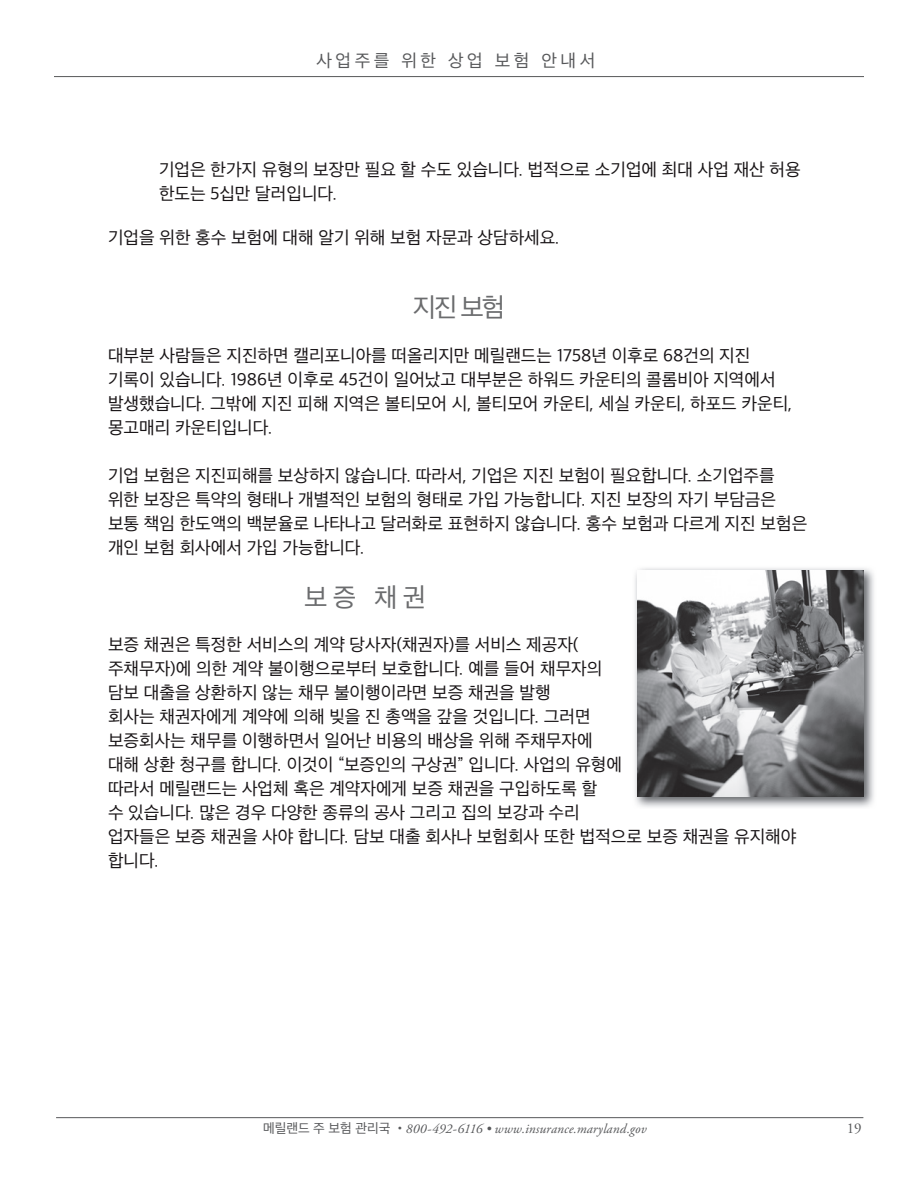
<style>
.page{position:relative;width:918px;height:1188px;background:#fff}
.page>*{position:absolute;margin:0;border:0;box-sizing:border-box;transform-origin:0 0}
.t1{font:27px "Apple SD Gothic Neo";letter-spacing:.06em;color:#6b6c6e}
.t2{font:18px/24px "Apple SD Gothic Neo";color:#181416}
.t3{font:18px "Apple SD Gothic Neo";letter-spacing:.2em;color:#57585a}
.t4{font:15px "Adobe Garamond Pro";color:#57585a}
.t5{font:italic 13.5px "Adobe Garamond Pro";letter-spacing:.01em;color:#57585a}
.s1{font-family:"Apple SD Gothic Neo";font-style:normal}
</style>
<div class="page">
<hr style="left:56px;top:1117px;width:807px;height:1px;background:#57585a">
<hr style="left:54px;top:76px;width:810px;height:1px;background:#57585a">
<img style="left:635px;top:568px;width:239px;height:239px">
<img style="left:638px;top:570px;width:226px;height:227px">
<p class="t3" style="left:316px;top:51px;width:280px">사업주를 위한 상업 보험 안내서</p>
<p class="t2" style="left:159px;top:158px;width:643px">기업은 한가지 유형의 보장만 필요 할 수도 있습니다. 법적으로 소기업에 최대 사업 재산 허용 한도는 5십만 달러입니다.</p>
<p class="t2" style="left:108px;top:226px;width:453px">기업을 위한 홍수 보험에 대해 알기 위해 보험 자문과 상담하세요.</p>
<h1 class="t1" style="left:413px;top:293px;width:94px">지진 보험</h1>
<p class="t2" style="left:108px;top:344px;width:686px">대부분 사람들은 지진하면 캘리포니아를 떠올리지만 메릴랜드는 1758년 이후로 68건의 지진 기록이 있습니다. 1986년 이후로 45건이 일어났고 대부분은 하워드 카운티의 콜롬비아 지역에서 발생했습니다. 그밖에 지진 피해 지역은 볼티모어 시, 볼티모어 카운티, 세실 카운티, 하포드 카운티, 몽고매리 카운티입니다.</p>
<p class="t2" style="left:108px;top:464px;width:701px">기업 보험은 지진피해를 보상하지 않습니다. 따라서, 기업은 지진 보험이 필요합니다. 소기업주를 위한 보장은 특약의 형태나 개별적인 보험의 형태로 가입 가능합니다. 지진 보장의 자기 부담금은 보통 책임 한도액의 백분율로 나타나고 달러화로 표현하지 않습니다. 홍수 보험과 다르게 지진 보험은 개인 보험 회사에서 가입 가능합니다.</p>
<h1 class="t1" style="left:304px;top:583px;width:124px">보증 채권</h1>
<p class="t2" style="left:108px;top:634px;width:690px">보증 채권은 특정한 서비스의 계약 당사자(채권자)를 서비스 제공자(<br>주채무자)에 의한 계약 불이행으로부터 보호합니다. 예를 들어 채무자의<br>담보 대출을 상환하지 않는 채무 불이행이라면 보증 채권을 발행<br>회사는 채권자에게 계약에 의해 빚을 진 총액을 갚을 것입니다. 그러면<br>보증회사는 채무를 이행하면서 일어난 비용의 배상을 위해 주채무자에<br>대해 상환 청구를 합니다. 이것이 “보증인의 구상권” 입니다. 사업의 유형에<br>따라서 메릴랜드는 사업체 혹은 계약자에게 보증 채권을 구입하도록 할<br>수 있습니다. 많은 경우 다양한 종류의 공사 그리고 집의 보강과 수리<br>업자들은 보증 채권을 사야 합니다. 담보 대출 회사나 보험회사 또한 법적으로 보증 채권을 유지해야 합니다.</p>
<p class="t5" style="left:263px;top:1120px;width:385px"><span class="s1">메릴랜드 주 보험 관리국 •</span>800-492-6116 • www.insurance.maryland.gov</p>
<p class="t4" style="left:847px;top:1119px;width:16px">19</p>
</div>
